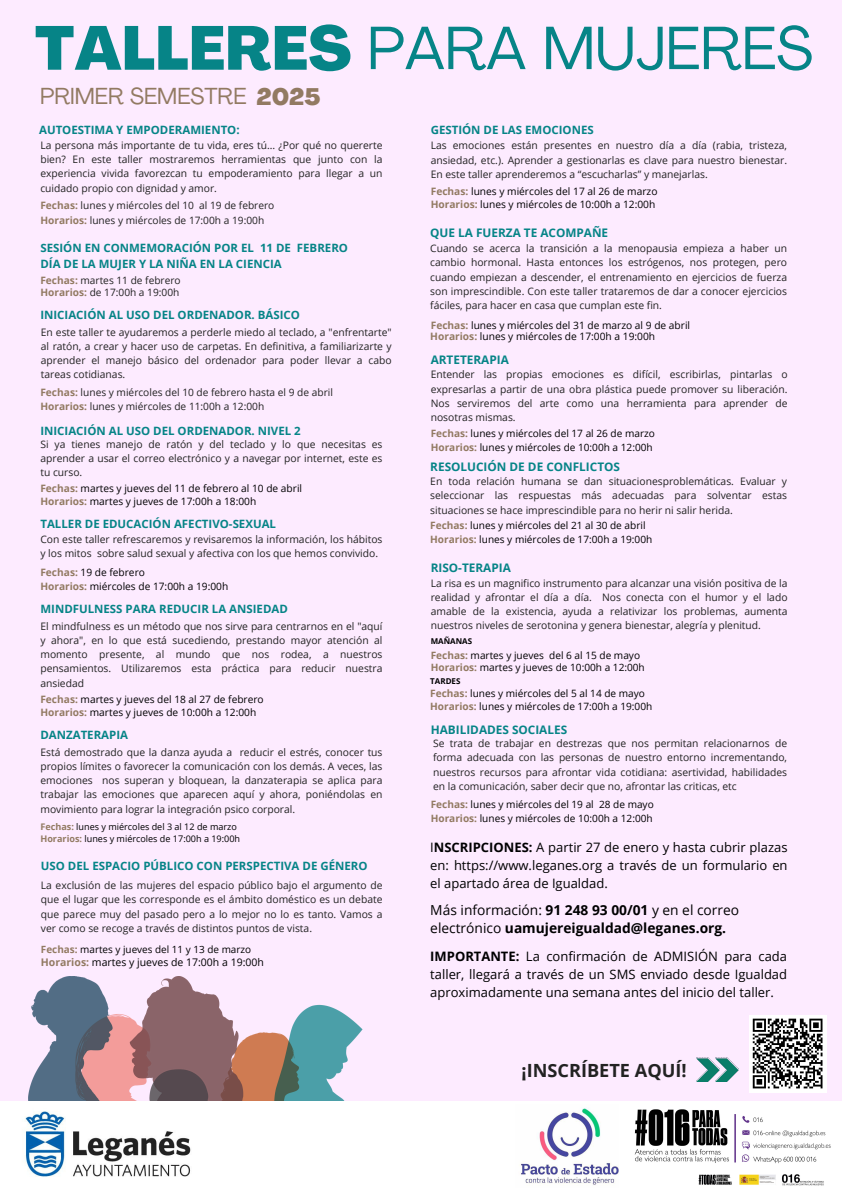
<style>
.page{position:relative;width:842px;height:1191px;background:#fff}
.page>*{position:absolute;margin:0;border:0;box-sizing:border-box;transform-origin:0 0}
.t1{font:60.1px "Agrandir";color:#068487}
.t2{font:22.9px "Agrandir";color:#927a62}
.t3{font:700 18.2px "Open Sans";color:#222}
.t4{font:700 13.8px/18.8px "Open Sans";color:#000}
.t5{font:13px/18px "Open Sans";color:#000;text-align:justify}
.t6{font:700 11.8px "Open Sans";color:#068487}
.t7{font:700 11.5px/15.8px "Open Sans";color:#068487}
.t8{font:10.5px "Open Sans";color:#000}
.t9{font:10.3px/14.2px "Open Sans";color:#222;text-align:justify}
.t10{font:10.2px "Open Sans";color:#000}
.t11{font:10.2px "Open Sans";color:#222}
.t12{font:10.1px "Open Sans";color:#000}
.t13{font:10.1px "Open Sans";color:#222}
.t14{font:9.9px "Open Sans";color:#000}
.t15{font:9.1px "Open Sans";color:#000}
.t16{font:700 8px "Open Sans";color:#000}
.s1{font-weight:800;font-size:61.1px}
.s2{font-weight:800;font-size:23.5px}
.s3{font-weight:700;color:#927a62}
.s4{font-weight:700}
.s5{font-weight:400}
</style>
<div class="page">
<div style="left:0;top:0;width:842px;height:1190px;background:#fdebff"></div>
<img style="left:28px;top:976px;width:335px;height:125px">
<div style="left:0;top:1101px;width:842px;height:89px;background:#fff"></div>
<img style="left:25px;top:1111px;width:166px;height:66px">
<img style="left:521px;top:1108px;width:98px;height:77px">
<img style="left:634px;top:1109px;width:197px;height:77px">
<img style="left:697px;top:1057px;width:42px;height:23px">
<div style="left:749px;top:1014px;width:77px;height:78px;background:#fff"></div>
<svg style="left:752px;top:1018px;width:71px;height:71px"></svg>
<h6 class="t1" style="left:35px;top:24px;width:780px"><span class="s1">TALLERES</span> PARA MUJERES</h6>
<p class="t2" style="left:40px;top:87px;width:282px">PRIMER SEMESTRE <span class="s2">2025</span></p>
<p class="t7" style="left:39px;top:121px;width:202px">AUTOESTIMA Y EMPODERAMIENTO:</p>
<p class="t9" style="left:40px;top:138px;width:344px">La persona más importante de tu vida, eres tú… ¿Por qué no quererte bien? En este taller mostraremos herramientas que junto con la experiencia vivida favorezcan tu empoderamiento para llegar a un cuidado propio con dignidad y amor.</p>
<p class="t11" style="left:40px;top:198px;width:236px"><span class="s3">Fechas:</span> lunes y miércoles del 10 al 19 de febrero</p>
<p class="t11" style="left:40px;top:213px;width:225px"><span class="s3">Horarios:</span> lunes y miércoles de 17:00h a 19:00h</p>
<p class="t7" style="left:40px;top:239px;width:309px">SESIÓN EN CONMEMORACIÓN POR EL 11 DE FEBRERO<br>DÍA DE LA MUJER Y LA NIÑA EN LA CIENCIA</p>
<p class="t13" style="left:40px;top:273px;width:142px"><span class="s3">Fechas:</span> martes 11 de febrero</p>
<p class="t13" style="left:40px;top:285px;width:140px"><span class="s3">Horarios:</span> de 17:00h a 19:00h</p>
<p class="t7" style="left:40px;top:307px;width:261px">INICIACIÓN AL USO DEL ORDENADOR. BÁSICO</p>
<p class="t9" style="left:41px;top:324px;width:352px">En este taller te ayudaremos a perderle miedo al teclado, a "enfrentarte" al ratón, a crear y hacer uso de carpetas. En definitiva, a familiarizarte y aprender el manejo básico del ordenador para poder llevar a cabo tareas cotidianas.</p>
<p class="t11" style="left:40px;top:385px;width:294px"><span class="s3">Fechas:</span> lunes y miércoles del 10 de febrero hasta el 9 de abril</p>
<p class="t11" style="left:40px;top:398px;width:225px"><span class="s3">Horarios:</span> lunes y miércoles de 11:00h a 12:00h</p>
<p class="t7" style="left:40px;top:422px;width:262px">INICIACIÓN AL USO DEL ORDENADOR. NIVEL 2</p>
<p class="t9" style="left:40px;top:436px;width:344px">Si ya tienes manejo de ratón y del teclado y lo que necesitas es aprender a usar el correo electrónico y a navegar por internet, este es tu curso.</p>
<p class="t10" style="left:40px;top:480px;width:263px"><span class="s3">Fechas:</span> martes y jueves del 11 de febrero al 10 de abril</p>
<p class="t10" style="left:40px;top:494px;width:217px"><span class="s3">Horarios:</span> martes y jueves de 17:00h a 18:00h</p>
<p class="t7" style="left:40px;top:515px;width:237px">TALLER DE EDUCACIÓN AFECTIVO-SEXUAL</p>
<p class="t9" style="left:40px;top:531px;width:344px">Con este taller refrescaremos y revisaremos la información, los hábitos y los mitos sobre salud sexual y afectiva con los que hemos convivido.</p>
<p class="t10" style="left:40px;top:564px;width:106px"><span class="s3">Fechas:</span> 19 de febrero</p>
<p class="t10" style="left:40px;top:579px;width:189px"><span class="s3">Horarios:</span> miércoles de 17:00h a 19:00h</p>
<p class="t7" style="left:40px;top:600px;width:249px">MINDFULNESS PARA REDUCIR LA ANSIEDAD</p>
<p class="t9" style="left:40px;top:618px;width:344px">El mindfulness es un método que nos sirve para centrarnos en el "aquí y ahora", en lo que está sucediendo, prestando mayor atención al momento presente, al mundo que nos rodea, a nuestros pensamientos. Utilizaremos esta práctica para reducir nuestra ansiedad</p>
<p class="t10" style="left:40px;top:692px;width:225px"><span class="s3">Fechas:</span> martes y jueves del 18 al 27 de febrero</p>
<p class="t10" style="left:40px;top:705px;width:217px"><span class="s3">Horarios:</span> martes y jueves de 10:00h a 12:00h</p>
<p class="t7" style="left:40px;top:727px;width:89px">DANZATERAPIA</p>
<p class="t9" style="left:40px;top:744px;width:344px">Está demostrado que la danza ayuda a reducir el estrés, conocer tus propios límites o favorecer la comunicación con los demás. A veces, las emociones nos superan y bloquean, la danzaterapia se aplica para trabajar las emociones que aparecen aquí y ahora, poniéndolas en movimiento para lograr la integración psico corporal.</p>
<p class="t15" style="left:40px;top:820px;width:198px"><span class="s3">Fechas:</span> lunes y miércoles del 3 al 12 de marzo</p>
<p class="t15" style="left:40px;top:832px;width:201px"><span class="s3">Horarios:</span> lunes y miércoles de 17:00h a 19:00h</p>
<p class="t7" style="left:41px;top:857px;width:328px">USO DEL ESPACIO PÚBLICO CON PERSPECTIVA DE GÉNERO</p>
<p class="t9" style="left:41px;top:877px;width:343px">La exclusión de las mujeres del espacio público bajo el argumento de que el lugar que les corresponde es el ámbito doméstico es un debate que parece muy del pasado pero a lo mejor no lo es tanto. Vamos a ver como se recoge a través de distintos puntos de vista.</p>
<p class="t14" style="left:41px;top:941px;width:212px"><span class="s3">Fechas:</span> martes y jueves del 11 y 13 de marzo</p>
<p class="t8" style="left:41px;top:955px;width:224px"><span class="s3">Horarios:</span> martes y jueves de 17:00h a 19:00h</p>
<p class="t7" style="left:431px;top:121px;width:165px">GESTIÓN DE LAS EMOCIONES</p>
<p class="t9" style="left:431px;top:138px;width:358px">Las emociones están presentes en nuestro día a día (rabia, tristeza, ansiedad, etc.). Aprender a gestionarlas es clave para nuestro bienestar.<br>En este taller aprenderemos a “escucharlas” y manejarlas.</p>
<p class="t10" style="left:431px;top:184px;width:228px"><span class="s3">Fechas:</span> lunes y miércoles del 17 al 26 de marzo</p>
<p class="t10" style="left:431px;top:197px;width:226px"><span class="s3">Horarios:</span> lunes y miércoles de 10:00h a 12:00h</p>
<p class="t6" style="left:430px;top:224px;width:179px">QUE LA FUERZA TE ACOMPAÑE</p>
<p class="t9" style="left:430px;top:241px;width:358px">Cuando se acerca la transición a la menopausia empieza a haber un cambio hormonal. Hasta entonces los estrógenos, nos protegen, pero cuando empiezan a descender, el entrenamiento en ejercicios de fuerza son imprescindible. Con este taller trataremos de dar a conocer ejercicios fáciles, para hacer en casa que cumplan este fin.</p>
<p class="t10" style="left:431px;top:317px;width:261px"><span class="s3">Fechas:</span> lunes y miércoles del 31 de marzo al 9 de abril</p>
<p class="t10" style="left:430px;top:329px;width:226px"><span class="s3">Horarios:</span> lunes y miércoles de 17:00h a 19:00h</p>
<p class="t6" style="left:431px;top:351px;width:80px">ARTETERAPIA</p>
<p class="t9" style="left:431px;top:367px;width:358px">Entender las propias emociones es difícil, escribirlas, pintarlas o expresarlas a partir de una obra plástica puede promover su liberación.<br>Nos serviremos del arte como una herramienta para aprender de nosotras mismas.</p>
<p class="t12" style="left:431px;top:426px;width:226px"><span class="s3">Fechas:</span> lunes y miércoles del 17 al 26 de marzo</p>
<p class="t12" style="left:431px;top:439px;width:224px"><span class="s3">Horarios:</span> lunes y miércoles de 10:00h a 12:00h</p>
<p class="t6" style="left:430px;top:458px;width:191px">RESOLUCIÓN DE DE CONFLICTOS</p>
<p class="t9" style="left:430px;top:474px;width:358px">En toda relación humana se dan situacionesproblemáticas. Evaluar y seleccionar las respuestas más adecuadas para solventar estas situaciones se hace imprescindible para no herir ni salir herida.</p>
<p class="t12" style="left:430px;top:518px;width:217px"><span class="s3">Fechas:</span> lunes y miércoles del 21 al 30 de abril</p>
<p class="t12" style="left:430px;top:532px;width:224px"><span class="s3">Horarios:</span> lunes y miércoles de 17:00h a 19:00h</p>
<p class="t6" style="left:431px;top:559px;width:82px">RISO-TERAPIA</p>
<p class="t9" style="left:431px;top:575px;width:358px">La risa es un magnifico instrumento para alcanzar una visión positiva de la realidad y afrontar el día a día. Nos conecta con el humor y el lado amable de la existencia, ayuda a relativizar los problemas, aumenta nuestros niveles de serotonina y genera bienestar, alegría y plenitud.</p>
<p class="t12" style="left:431px;top:648px;width:211px"><span class="s3">Fechas:</span> martes y jueves del 6 al 15 de mayo</p>
<p class="t12" style="left:431px;top:660px;width:216px"><span class="s3">Horarios:</span> martes y jueves de 10:00h a 12:00h</p>
<p class="t16" style="left:431px;top:635px;width:43px">MAÑANAS</p>
<p class="t16" style="left:430px;top:675px;width:32px">TARDES</p>
<p class="t12" style="left:430px;top:686px;width:216px"><span class="s3">Fechas:</span> lunes y miércoles del 5 al 14 de mayo</p>
<p class="t12" style="left:430px;top:699px;width:224px"><span class="s3">Horarios:</span> lunes y miércoles de 17:00h a 19:00h</p>
<h6 class="t6" style="left:431px;top:721px;width:138px">HABILIDADES SOCIALES</h6>
<p class="t9" style="left:433px;top:736px;width:356px">Se trata de trabajar en destrezas que nos permitan relacionarnos de forma adecuada con las personas de nuestro entorno incrementando, nuestros recursos para afrontar vida cotidiana: asertividad, habilidades en la comunicación, saber decir que no, afrontar las criticas, etc</p>
<p class="t12" style="left:431px;top:796px;width:225px"><span class="s3">Fechas:</span> lunes y miércoles del 19 al 28 de mayo</p>
<h6 class="t12" style="left:431px;top:810px;width:224px"><span class="s3">Horarios:</span> lunes y miércoles de 10:00h a 12:00h</h6>
<h2 class="t5" style="left:430px;top:837px;width:359px">I<span class="s4">NSCRIPCIONES:</span> A partir 27 de enero y hasta cubrir plazas en: https://www.leganes.org a través de un formulario en el apartado área de Igualdad.</h2>
<h1 class="t4" style="left:430px;top:899px;width:310px"><span class="s5">Más información:</span> 91 248 93 00/01 <span class="s5">y en el correo electrónico</span> uamujereigualdad@leganes.org.</h1>
<h3 class="t5" style="left:430px;top:946px;width:358px"><span class="s4">IMPORTANTE:</span> La confirmación de ADMISIÓN para cada taller, llegará a través de un SMS enviado desde Igualdad aproximadamente una semana antes del inicio del taller.</h3>
<h4 class="t3" style="left:521px;top:1057px;width:167px">¡INSCRÍBETE AQUÍ!</h4>
</div>
